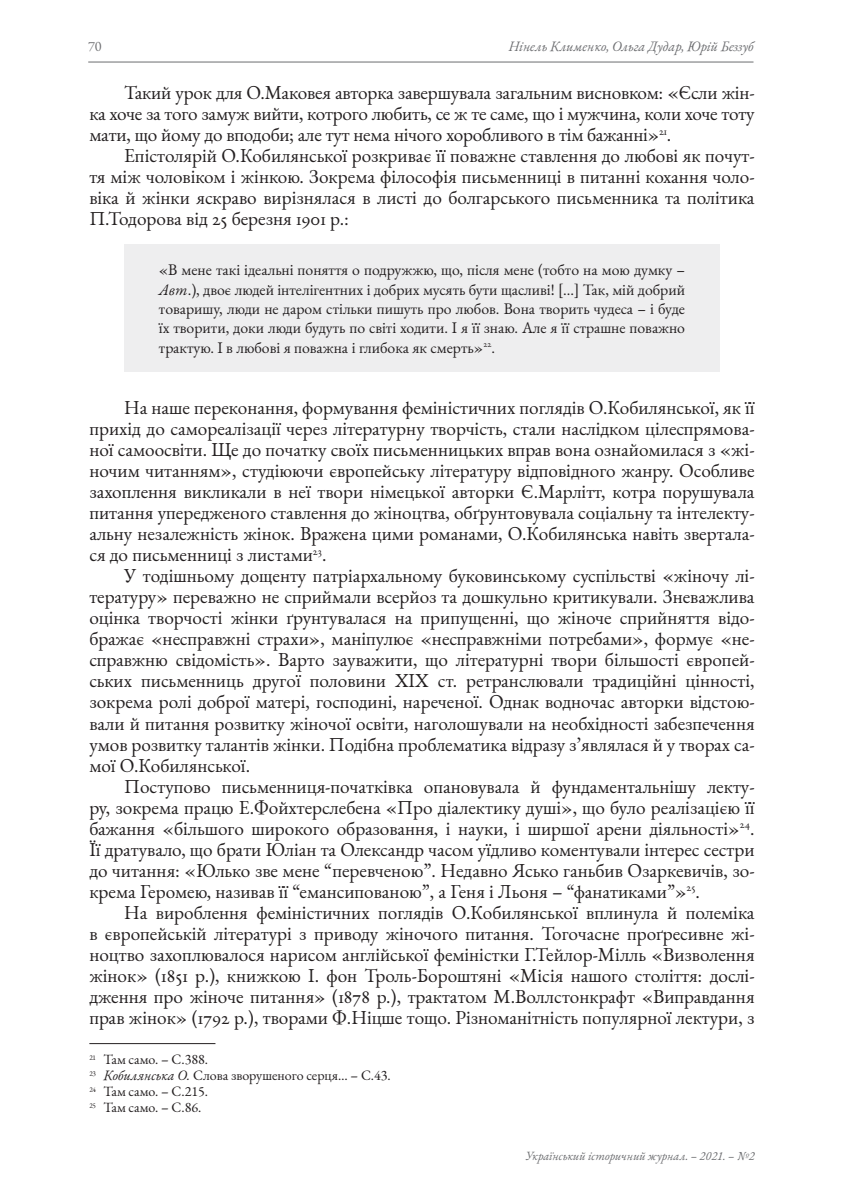
<style>
.page{position:relative;width:844px;height:1191px;background:#fff}
.page>*{position:absolute;margin:0;border:0;box-sizing:border-box;transform-origin:0 0}
.t1{font:19.25px/21px "EB Garamond";color:#231f20;text-align:justify}
.t2{font:15.75px/19.2px "EB Garamond";color:#231f20;text-align:justify}
.t3{font:14px/15.8px "EB Garamond";color:#231f20}
.t4{font:italic 14px "EB Garamond";color:#6c6d70}
.t5{font:14px "EB Garamond";color:#6c6d70}
.t6{font:italic 12.25px "EB Garamond";color:#6c6d70}
.s1{font-style:italic}
</style>
<div class="page">
<hr style="left:88px;top:62px;width:665px;height:1px;background:#6c6d70">
<div style="left:124px;top:245px;width:595px;height:127px;background:#eeeeef"></div>
<hr style="left:89px;top:1043px;width:126px;height:1px;background:#231f20">
<p class="t5" style="left:88px;top:37px;width:15px">70</p>
<p class="t4" style="left:508px;top:37px;width:246px">Нінель Клименко, Ольга Дудар, Юрій Беззуб</p>
<p class="t1" style="left:89px;top:82px;width:666px;text-indent:35px">Такий урок для О.Маковея авторка завершувала загальним висновком: «Єсли жін&shy;ка хоче за того замуж вийти, котрого любить, се ж те саме, що і мужчина, коли хоче тоту мати, що йому до вподоби; але тут нема нічого хоробливого в тім бажанні»<sup>21</sup>.</p>
<p class="t1" style="left:89px;top:145px;width:666px;text-indent:35px">Епістолярій О.Кобилянської розкриває її поважне ставлення до любові як почут&shy;тя між чоловіком і жінкою. Зокрема філософія письменниці в питанні кохання чоло&shy;віка й жінки яскраво вирізнялася в листі до болгарського письменника та політика П.Тодорова від 25 березня 1901 р.:</p>
<p class="t2" style="left:159px;top:261px;width:527px">«В мене такі ідеальні поняття о подружжю, що, після мене (тобто на мою думку – <span class="s1">Авт</span>.), двоє людей інтелігентних і добрих мусять бути щасливі! [...] Так, мій добрий товаришу, люди не даром стільки пишуть про любов. Вона творить чудеса – і буде їх творити, доки люди будуть по світі ходити. І я її знаю. Але я її страшне поважно трактую. І в любові я поважна і глибока як смерть»<sup>22</sup>.</p>
<p class="t1" style="left:89px;top:397px;width:666px;text-indent:35px">На наше переконання, формування феміністичних поглядів О.Кобилянської, як її прихід до самореалізації через літературну творчість, стали наслідком цілеспрямова&shy;ної самоосвіти. Ще до початку своїх письменницьких вправ вона ознайомилася з «жі&shy;ночим читанням», студіюючи європейську літературу відповідного жанру. Особливе захоплення викликали в неї твори німецької авторки Є.Марлітт, котра порушувала питання упередженого ставлення до жіноцтва, обґрунтовувала соціальну та інтелекту&shy;альну незалежність жінок. Вражена цими романами, О.Кобилянська навіть звертала&shy;ся до письменниці з листами<sup>23</sup>.</p>
<p class="t1" style="left:89px;top:565px;width:666px;text-indent:35px">У тодішньому дощенту патріархальному буковинському суспільстві «жіночу лі&shy;тературу» переважно не сприймали всерйоз та дошкульно критикували. Зневажлива оцінка творчості жінки ґрунтувалася на припущенні, що жіноче сприйняття відо&shy;бражає «несправжні страхи», маніпулює «несправжніми потребами», формує «не&shy;справжню свідомість». Варто зауважити, що літературні твори більшості європей&shy;ських письменниць другої половини ХІХ ст. ретранслювали традиційні цінності, зокрема ролі доброї матері, господині, нареченої. Однак водночас авторки відстою&shy;вали й питання розвитку жіночої освіти, наголошували на необхідності забезпечення умов розвитку талантів жінки. Подібна проблематика відразу з’являлася й у творах са&shy;мої О.Кобилянської.</p>
<p class="t1" style="left:89px;top:775px;width:666px;text-indent:35px">Поступово письменниця-початківка опановувала й фундаментальнішу лекту&shy;ру, зокрема працю Е.Фойхтерслебена «Про діалектику душі», що було реалізацією її бажання «більшого широкого образовання, і науки, і ширшої арени діяльності»<sup>24</sup>.<br>Її дратувало, що брати Юліан та Олександр часом уїдливо коментували інтерес сестри до читання: «Юлько зве мене “перевченою”. Недавно Ясько ганьбив Озаркевичів, зо&shy;крема Геромею, називав її “емансипованою”, а Геня і Льоня – “фанатиками”»<sup>25</sup>.</p>
<p class="t1" style="left:89px;top:901px;width:666px;text-indent:35px">На вироблення феміністичних поглядів О.Кобилянської вплинула й полеміка в європейській літературі з приводу жіночого питання. Тогочасне проґресивне жі&shy;ноцтво захоплювалося нарисом англійської феміністки Г.Тейлор-Мілль «Визволення жінок» (1851 р.), книжкою І. фон Троль-Бороштяні «Місія нашого століття: дослі&shy;дження про жіноче питання» (1878 р.), трактатом М.Воллстонкрафт «Виправдання прав жінок» (1792 р.), творами Ф.Ніцше тощо. Різноманітність популярної лектури, з</p>
<p class="t3" style="left:89px;top:1051px;width:303px"><sup>21</sup> Там само. – С.388.<br><sup>23</sup> <span class="s1">Кобилянська О.</span> Слова зворушеного серця… – С.43.<br><sup>24</sup> Там само. – С.215.<br><sup>25</sup> Там само. – С.86.</p>
<p class="t6" style="left:525px;top:1148px;width:230px">Український історичний журнал. – 2021. – №2</p>
</div>
